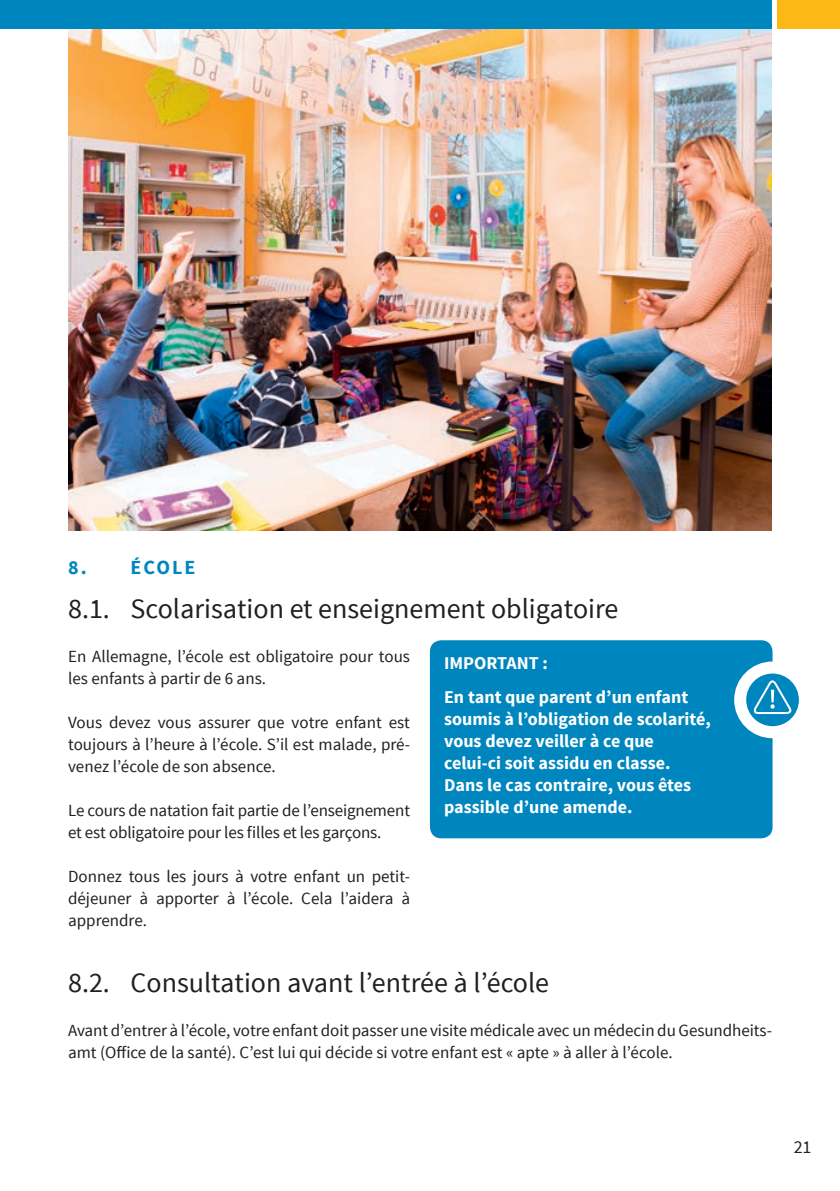
<style>
.page{position:relative;width:840px;height:1191px;background:#fff}
.page>*{position:absolute;margin:0;border:0;box-sizing:border-box;transform-origin:0 0}
.t1{font:28px "Source Sans Pro";color:#231f20}
.t2{font:700 20px "Source Sans Pro";letter-spacing:.1em;color:#0086be}
.t3{font:700 18px/22px "Source Sans Pro";color:#fff}
.t4{font:18px "Source Sans Pro";color:#231f20}
.t5{font:17px/22px "Source Sans Pro";letter-spacing:-.005em;color:#231f20}
</style>
<div class="page">
<div style="left:429px;top:640px;width:343px;height:198px;background:#0086be;border-radius:11px"></div>
<svg style="left:739px;top:667px;width:65px;height:65px"></svg>
<div style="left:733px;top:661px;width:77px;height:77px;border:12px solid #fff;border-radius:50%"></div>
<svg style="left:752px;top:678px;width:40px;height:37px"></svg>
<img style="left:68px;top:28px;width:703px;height:502px">
<div style="left:0;top:0;width:771px;height:28px;background:#0086be"></div>
<div style="left:777px;top:0;width:62px;height:28px;background:#fcb814"></div>
<p class="t2" style="left:68px;top:555px;width:129px">8. ÉCOLE</p>
<h1 class="t1" style="left:68px;top:591px;width:551px">8.1. Scolarisation et enseignement obligatoire</h1>
<p class="t5" style="left:68px;top:646px;width:343px">En Allemagne, l’école est obligatoire pour tous les enfants à partir de 6 ans.</p>
<p class="t5" style="left:68px;top:712px;width:343px;text-align:justify">Vous devez vous assurer que votre enfant est toujours à l’heure à l’école. S’il est malade, pré&shy;venez l’école de son absence.</p>
<p class="t5" style="left:68px;top:800px;width:343px">Le cours de natation fait partie de l’enseignement et est obligatoire pour les filles et les garçons.</p>
<p class="t5" style="left:68px;top:866px;width:343px;text-align:justify">Donnez tous les jours à votre enfant un petit&shy;déjeuner à apporter à l’école. Cela l’aidera à apprendre.</p>
<p class="t3" style="left:444px;top:647px;width:245px;line-height:33.4px">IMPORTANT :<br>En tant que parent d’un enfant</p>
<p class="t3" style="left:444px;top:708px;width:268px">soumis à l’obligation de scolarité, vous devez veiller à ce que celui-ci soit assidu en classe.<br>Dans le cas contraire, vous êtes passible d’une amende.</p>
<h1 class="t1" style="left:68px;top:965px;width:482px">8.2. Consultation avant l’entrée à l’école</h1>
<p class="t5" style="left:68px;top:1020px;width:705px">Avant d’entrer à l’école, votre enfant doit passer une visite médicale avec un médecin du Gesundheits&shy;amt (Office de la santé). C’est lui qui décide si votre enfant est « apte » à aller à l’école.</p>
<p class="t4" style="left:793px;top:1136px;width:19px">21</p>
</div>
